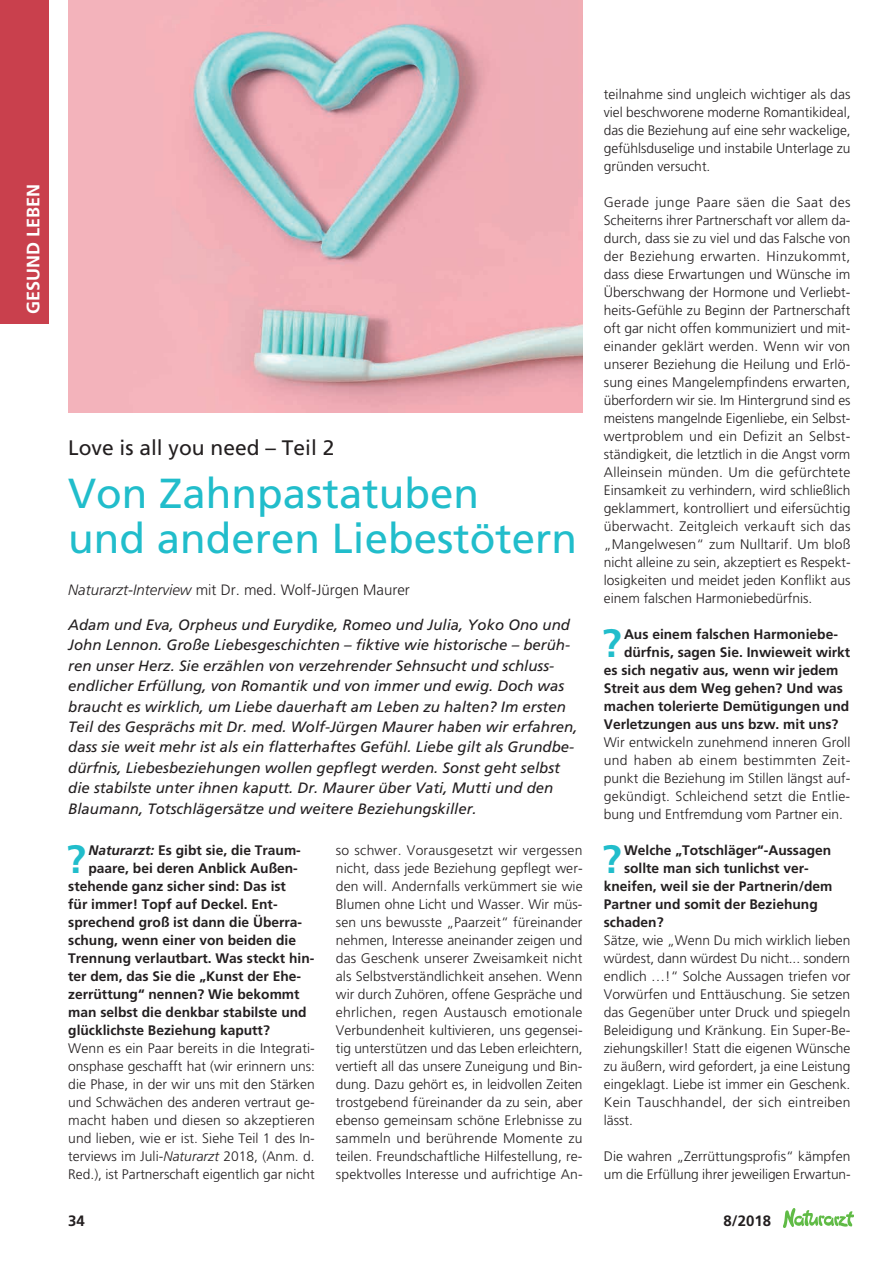
<style>
.page{position:relative;width:893px;height:1263px;background:#fff}
.page>*{position:absolute;margin:0;border:0;box-sizing:border-box;transform-origin:0 0}
.t1{font:42px/45px "Frutiger";color:#21bdcb}
.t2{font:700 39.6px "Frutiger";color:#21bdcb}
.t3{font:21px "Frutiger";color:#231f20}
.t4{font:700 18px "Frutiger";color:#fff}
.t5{font:italic 15px/20.4px "Frutiger";color:#231f20}
.t6{font:300 15px "Frutiger";color:#231f20}
.t7{font:700 15px "Frutiger";color:#231f20}
.t8{font:300 13.8px/18px "Frutiger";color:#231f20;text-align:justify}
.t9{font:700 13.8px "Frutiger";color:#231f20}
.s1{font-style:italic}
</style>
<div class="page">
<div style="left:0;top:0;width:48px;height:323px;background:#c9404d"></div>
<img style="left:783px;top:1208px;width:70px;height:19px">
<img style="left:68px;top:0;width:515px;height:413px">
<h3 class="t4" style="left:23px;top:314px;width:132px;rotate:-90deg">GESUND LEBEN</h3>
<h3 class="t3" style="left:68px;top:435px;width:268px">Love is all you need – Teil 2</h3>
<h1 class="t1" style="left:68px;top:471px;width:510px">Von Zahnpastatuben<br>und anderen Liebestötern</h1>
<p class="t6" style="left:68px;top:581px;width:343px"><span class="s1">Naturarzt-Interview</span> mit Dr. med. Wolf-Jürgen Maurer</p>
<p class="t5" style="left:68px;top:614px;width:511px">Adam und Eva, Orpheus und Eurydike, Romeo und Julia, Yoko Ono und John Lennon. Große Liebesgeschichten – fiktive wie historische – berüh&shy;ren unser Herz. Sie erzählen von verzehrender Sehnsucht und schluss&shy;endlicher Erfüllung, von Romantik und von immer und ewig. Doch was braucht es wirklich, um Liebe dauerhaft am Leben zu halten? Im ersten Teil des Gesprächs mit Dr. med. Wolf-Jürgen Maurer haben wir erfahren, dass sie weit mehr ist als ein flatterhaftes Gefühl. Liebe gilt als Grundbe&shy;dürfnis, Liebesbeziehungen wollen gepflegt werden. Sonst geht selbst die stabilste unter ihnen kaputt. Dr. Maurer über Vati, Mutti und den Blaumann, Totschlägersätze und weitere Beziehungskiller.</p>
<h2 class="t2" style="left:66px;top:836px;width:21px">?</h2>
<p class="t9" style="left:88px;top:842px;width:214px"><span class="s1">Naturarzt:</span> Es gibt sie, die Traum-</p>
<p class="t8" style="left:336px;top:841px;width:248px">so schwer. Vorausgesetzt wir vergessen nicht, dass jede Beziehung gepflegt wer&shy;den will. Andernfalls verkümmert sie wie Blumen ohne Licht und Wasser. Wir müs&shy;sen uns bewusste „Paarzeit“ füreinander nehmen, Interesse aneinander zeigen und das Geschenk unserer Zweisamkeit nicht als Selbstverständlichkeit ansehen. Wenn wir durch Zuhören, offene Gespräche und ehrlichen, regen Austausch emotionale Verbundenheit kultivieren, uns gegensei&shy;tig unterstützen und das Leben erleichtern, vertieft all das unsere Zuneigung und Bin&shy;dung. Dazu gehört es, in leidvollen Zeiten trostgebend füreinander da zu sein, aber ebenso gemeinsam schöne Erlebnisse zu sammeln und berührende Momente zu teilen. Freundschaftliche Hilfestellung, re&shy;spektvolles Interesse und aufrichtige An-</p>
<p class="t9" style="left:88px;top:860px;width:211px">paare, bei deren Anblick Außen-</p>
<p class="t9" style="left:68px;top:878px;width:219px">stehende ganz sicher sind: Das ist</p>
<p class="t9" style="left:68px;top:896px;width:211px">für immer! Topf auf Deckel. Ent-</p>
<p class="t9" style="left:68px;top:914px;width:235px">sprechend groß ist dann die Überra-</p>
<p class="t9" style="left:68px;top:932px;width:229px">schung, wenn einer von beiden die</p>
<p class="t9" style="left:68px;top:950px;width:248px">Trennung verlautbart. Was steckt hin-</p>
<p class="t9" style="left:68px;top:968px;width:234px">ter dem, das Sie die „Kunst der Ehe-</p>
<p class="t9" style="left:68px;top:986px;width:233px">zerrüttung“ nennen? Wie bekommt</p>
<p class="t9" style="left:68px;top:1004px;width:240px">man selbst die denkbar stabilste und</p>
<p class="t9" style="left:68px;top:1022px;width:203px">glücklichste Beziehung kaputt?</p>
<p class="t8" style="left:68px;top:1039px;width:248px">Wenn es ein Paar bereits in die Integrati&shy;onsphase geschafft hat (wir erinnern uns: die Phase, in der wir uns mit den Stärken und Schwächen des anderen vertraut ge&shy;macht haben und diesen so akzeptieren und lieben, wie er ist. Siehe Teil 1 des In&shy;terviews im Juli-<span class="s1">Naturarzt</span> 2018, (Anm. d.<br>Red.), ist Partnerschaft eigentlich gar nicht</p>
<p class="t8" style="left:604px;top:85px;width:248px">teilnahme sind ungleich wichtiger als das viel beschworene moderne Romantikideal, das die Beziehung auf eine sehr wackelige, gefühlsduselige und instabile Unterlage zu gründen versucht.</p>
<p class="t8" style="left:604px;top:193px;width:248px">Gerade junge Paare säen die Saat des Scheiterns ihrer Partnerschaft vor allem da&shy;durch, dass sie zu viel und das Falsche von der Beziehung erwarten. Hinzukommt, dass diese Erwartungen und Wünsche im Überschwang der Hormone und Verliebt&shy;heits-Gefühle zu Beginn der Partnerschaft oft gar nicht offen kommuniziert und mit&shy;einander geklärt werden. Wenn wir von unserer Beziehung die Heilung und Erlö&shy;sung eines Mangelempfindens erwarten, überfordern wir sie. Im Hintergrund sind es meistens mangelnde Eigenliebe, ein Selbst&shy;wertproblem und ein Defizit an Selbst&shy;ständigkeit, die letztlich in die Angst vorm Alleinsein münden. Um die gefürchtete Einsamkeit zu verhindern, wird schließlich geklammert, kontrolliert und eifersüchtig überwacht. Zeitgleich verkauft sich das „Mangelwesen“ zum Nulltarif. Um bloß nicht alleine zu sein, akzeptiert es Respekt&shy;losigkeiten und meidet jeden Konflikt aus einem falschen Harmoniebedürfnis.</p>
<h2 class="t2" style="left:602px;top:620px;width:21px">?</h2>
<p class="t9" style="left:624px;top:626px;width:215px">Aus einem falschen Harmoniebe-</p>
<p class="t9" style="left:624px;top:644px;width:228px">dürfnis, sagen Sie. Inwieweit wirkt</p>
<p class="t9" style="left:604px;top:662px;width:236px">es sich negativ aus, wenn wir jedem</p>
<p class="t9" style="left:604px;top:680px;width:241px">Streit aus dem Weg gehen? Und was</p>
<p class="t9" style="left:604px;top:698px;width:247px">machen tolerierte Demütigungen und</p>
<p class="t9" style="left:604px;top:716px;width:236px">Verletzungen aus uns bzw. mit uns?</p>
<p class="t8" style="left:604px;top:733px;width:248px">Wir entwickeln zunehmend inneren Groll und haben ab einem bestimmten Zeit&shy;punkt die Beziehung im Stillen längst auf&shy;gekündigt. Schleichend setzt die Entlie&shy;bung und Entfremdung vom Partner ein.</p>
<h2 class="t2" style="left:602px;top:836px;width:21px">?</h2>
<p class="t9" style="left:624px;top:842px;width:209px">Welche „Totschläger“-Aussagen</p>
<p class="t9" style="left:624px;top:860px;width:186px">sollte man sich tunlichst ver-</p>
<p class="t9" style="left:604px;top:878px;width:230px">kneifen, weil sie der Partnerin/dem</p>
<p class="t9" style="left:604px;top:896px;width:215px">Partner und somit der Beziehung</p>
<p class="t9" style="left:604px;top:914px;width:61px">schaden?</p>
<p class="t8" style="left:604px;top:931px;width:248px">Sätze, wie „Wenn Du mich wirklich lieben würdest, dann würdest Du nicht... sondern endlich …!“ Solche Aussagen triefen vor Vorwürfen und Enttäuschung. Sie setzen das Gegenüber unter Druck und spiegeln Beleidigung und Kränkung. Ein Super-Be&shy;ziehungskiller! Statt die eigenen Wünsche zu äußern, wird gefordert, ja eine Leistung eingeklagt. Liebe ist immer ein Geschenk.<br>Kein Tauschhandel, der sich eintreiben lässt.</p>
<p class="t8" style="left:604px;top:1147px;width:248px">Die wahren „Zerrüttungsprofis“ kämpfen um die Erfüllung ihrer jeweiligen Erwartun-</p>
<p class="t7" style="left:68px;top:1212px;width:18px">34</p>
<p class="t7" style="left:723px;top:1212px;width:49px">8/2018</p>
</div>
